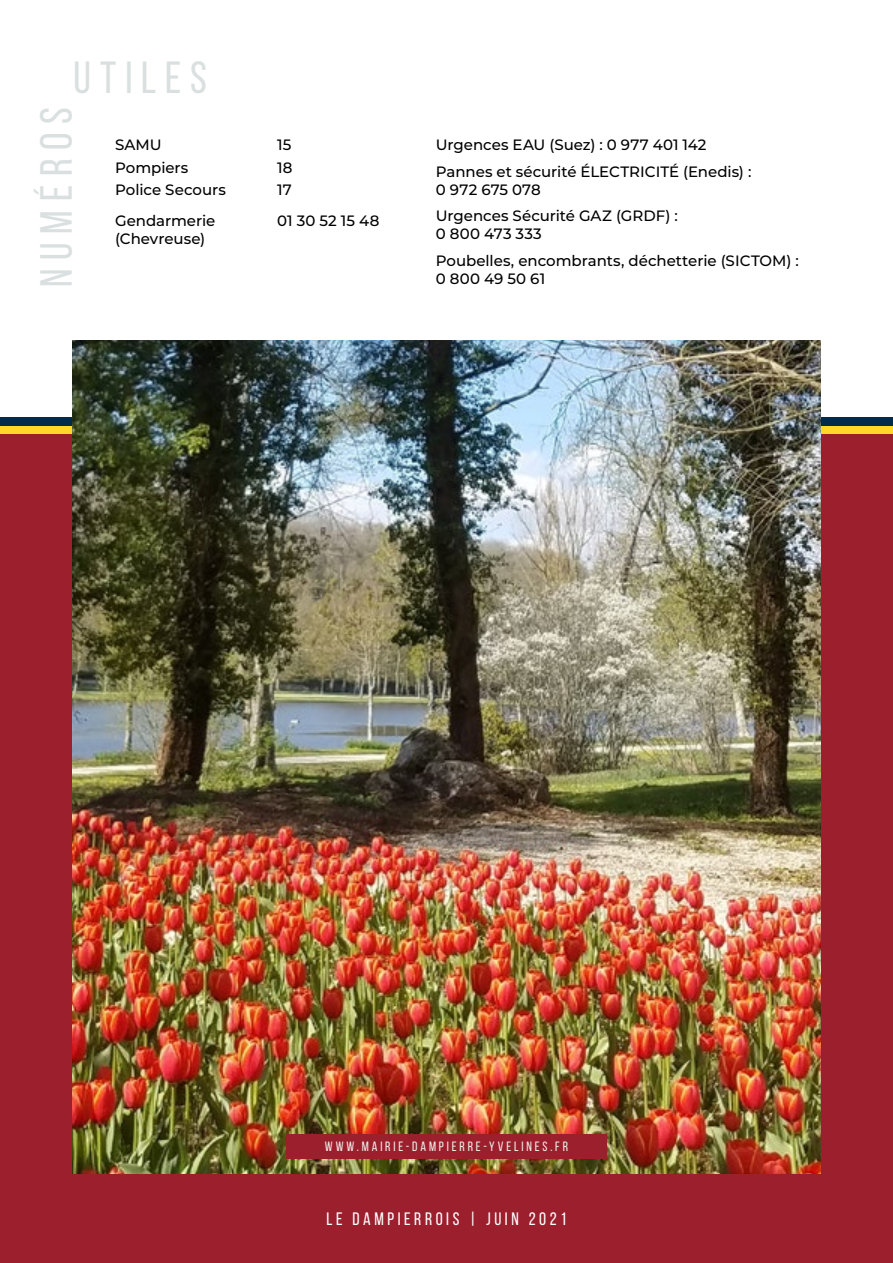
<style>
.page{position:relative;width:893px;height:1263px;background:#fff}
.page>*{position:absolute;margin:0;border:0;box-sizing:border-box;transform-origin:0 0}
.t1{font:45px "Bebas Neue";letter-spacing:.195em;color:#dae0df}
.t2{font:18px "Bebas Neue";letter-spacing:.2em;color:#fff}
.t3{font:500 15px/26.5px "Montserrat";color:#000}
.t4{font:13.5px "Bebas Neue";letter-spacing:.21em;color:#efefea}
</style>
<div class="page">
<div style="left:0;top:432px;width:893px;height:831px;background:#9c1f2d"></div>
<div style="left:0;top:426px;width:893px;height:8px;background:#ffd828"></div>
<div style="left:0;top:417px;width:893px;height:9px;background:#002b4a"></div>
<img style="left:72px;top:340px;width:749px;height:834px">
<div style="left:286px;top:1134px;width:321px;height:25px;background:#9c1f2d"></div>
<h1 class="t1" style="left:74px;top:53px;width:135px">UTILES</h1>
<h1 class="t1" style="left:32px;top:287px;width:181px;rotate:-90deg">NUMÉROS</h1>
<p class="t3" style="left:115px;top:131px;width:48px">SAMU</p>
<p class="t3" style="left:277px;top:131px;width:16px">15</p>
<p class="t3" style="left:115px;top:153px;width:75px">Pompiers</p>
<p class="t3" style="left:277px;top:153px;width:17px">18</p>
<p class="t3" style="left:115px;top:176px;width:112px">Police Secours</p>
<p class="t3" style="left:277px;top:176px;width:16px">17</p>
<p class="t3" style="left:115px;top:206px;width:102px">Gendarmerie</p>
<p class="t3" style="left:277px;top:206px;width:104px">01 30 52 15 48</p>
<p class="t3" style="left:115px;top:224px;width:92px">(Chevreuse)</p>
<p class="t3" style="left:436px;top:131px;width:317px">Urgences EAU (Suez) : 0 977 401 142<br>Pannes et sécurité ÉLECTRICITÉ (Enedis) :</p>
<p class="t3" style="left:436px;top:176px;width:244px">0 972 675 078<br>Urgences Sécurité GAZ (GRDF) :</p>
<p class="t3" style="left:436px;top:220px;width:365px">0 800 473 333<br>Poubelles, encombrants, déchetterie (SICTOM) :</p>
<p class="t3" style="left:436px;top:265px;width:111px">0 800 49 50 61</p>
<p class="t4" style="left:325px;top:1139px;width:245px">WWW.MAIRIE-DAMPIERRE-YVELINES.FR</p>
<p class="t2" style="left:326px;top:1209px;width:242px">LE DAMPIERROIS | JUIN 2021</p>
</div>
